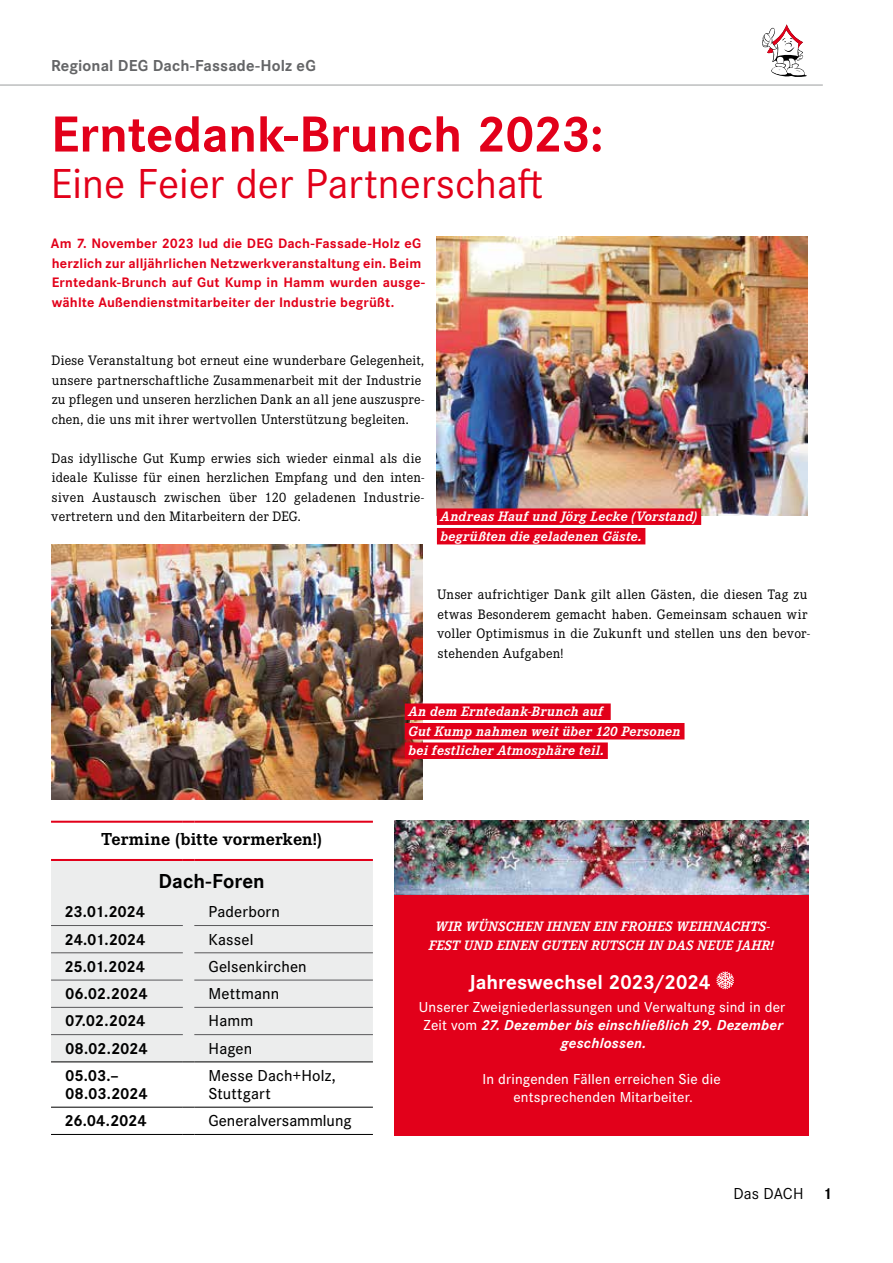
<style>
.page{position:relative;width:893px;height:1263px;background:#fff}
.page>*{position:absolute;margin:0;border:0;box-sizing:border-box;transform-origin:0 0}
.t1{font:700 52.5px "Corporate S Pro";letter-spacing:-.005em;color:#e2001a}
.t2{font:43.5px "Corporate S Pro";color:#e2001a}
.t3{font:700 21px "Corporate S Pro";color:#fff}
.t4{font:700 21px "Corporate S Pro";letter-spacing:.005em;color:#000}
.t5{font:700 18px "Corporate E Pro";letter-spacing:.005em;color:#000}
.t6{font:700 16.5px/18px "Corporate S Pro";letter-spacing:-.015em;color:#000}
.t7{font:500 16.5px/18px "Corporate S Pro";letter-spacing:.01em;color:#000}
.t8{font:700 16.5px "Corporate S Pro";letter-spacing:.005em;color:#646567}
.t9{font:16.5px "Corporate S Pro";letter-spacing:.005em;color:#000}
.t10{font:500 15px/18px "Corporate S Pro";letter-spacing:.01em;color:#fff;text-align:center}
.t11{font:14.25px/19.5px "Corporate E Pro";letter-spacing:.02em;color:#000}
.t12{font:italic 700 14.25px/19.5px "Corporate E Pro";letter-spacing:.015em;color:#fff}
.t13{font:700 14.25px/19.5px "Corporate S Pro";letter-spacing:.01em;color:#e2001a}
.s1{font-weight:700;font-style:italic}
.s2{font-weight:700}
</style>
<div class="page">
<img style="left:437px;top:237px;width:371px;height:278px">
<img style="left:51px;top:544px;width:371px;height:255px">
<img style="left:394px;top:821px;width:415px;height:74px">
<div style="left:394px;top:895px;width:415px;height:240px;background:#e2001a"></div>
<svg style="left:716px;top:971px;width:18px;height:18px"></svg>
<div style="left:51px;top:861px;width:322px;height:200px;background:#eceded"></div>
<hr style="left:51px;top:925px;width:132px;height:1px;background:#58585a">
<hr style="left:51px;top:952px;width:132px;height:1px;background:#58585a">
<hr style="left:51px;top:980px;width:132px;height:1px;background:#58585a">
<hr style="left:51px;top:1007px;width:132px;height:1px;background:#58585a">
<hr style="left:51px;top:1034px;width:132px;height:1px;background:#58585a">
<hr style="left:194px;top:925px;width:179px;height:1px;background:#58585a">
<hr style="left:194px;top:952px;width:179px;height:1px;background:#58585a">
<hr style="left:194px;top:980px;width:179px;height:1px;background:#58585a">
<hr style="left:194px;top:1007px;width:179px;height:1px;background:#58585a">
<hr style="left:194px;top:1034px;width:179px;height:1px;background:#58585a">
<hr style="left:51px;top:1061px;width:132px;height:1px;background:#000">
<hr style="left:194px;top:1061px;width:179px;height:1px;background:#000">
<hr style="left:51px;top:1107px;width:132px;height:1px;background:#000">
<hr style="left:194px;top:1107px;width:179px;height:1px;background:#000">
<hr style="left:51px;top:1134px;width:132px;height:1px;background:#000">
<hr style="left:194px;top:1134px;width:179px;height:1px;background:#000">
<hr style="left:51px;top:821px;width:132px;height:2px;background:#e2001a">
<svg style="left:183px;top:821px;width:11px;height:2px"></svg>
<hr style="left:194px;top:821px;width:179px;height:2px;background:#e2001a">
<hr style="left:51px;top:859px;width:132px;height:2px;background:#e2001a">
<svg style="left:183px;top:859px;width:11px;height:2px"></svg>
<hr style="left:194px;top:859px;width:179px;height:2px;background:#e2001a">
<hr style="left:0;top:85px;width:823px;height:1px;background:#9c9e9f">
<svg style="left:762px;top:24px;width:45px;height:53px"></svg>
<div style="left:437px;top:508px;width:264px;height:17px;background:#e2001a"></div>
<div style="left:437px;top:528px;width:208px;height:16px;background:#e2001a"></div>
<div style="left:405px;top:703px;width:206px;height:17px;background:#e2001a"></div>
<div style="left:405px;top:723px;width:279px;height:16px;background:#e2001a"></div>
<div style="left:405px;top:742px;width:203px;height:17px;background:#e2001a"></div>
<p class="t8" style="left:51px;top:52px;width:266px">Regional DEG Dach-Fassade-Holz eG</p>
<h1 class="t1" style="left:51px;top:93px;width:554px">Erntedank-Brunch 2023:</h1>
<h2 class="t2" style="left:51px;top:152px;width:494px">Eine Feier der Partnerschaft</h2>
<p class="t13" style="left:51px;top:232px;width:375px">Am 7. November 2023 lud die DEG Dach-Fassade-Holz eG herzlich zur alljährlichen Netzwerkveranstaltung ein. Beim Erntedank-Brunch auf Gut Kump in Hamm wurden ausge&shy;wählte Außendienstmitarbeiter der Industrie begrüßt.</p>
<p class="t11" style="left:52px;top:350px;width:374px">Diese Veranstaltung bot erneut eine wunderbare Gelegenheit, unsere partnerschaftliche Zusammenarbeit mit der Industrie zu pflegen und unseren herzlichen Dank an all jene auszuspre&shy;chen, die uns mit ihrer wertvollen Unterstützung begleiten.</p>
<p class="t11" style="left:51px;top:447px;width:374px">Das idyllische Gut Kump erwies sich wieder einmal als die ideale Kulisse für einen herzlichen Empfang und den inten&shy;siven Austausch zwischen über 120 geladenen Industrie&shy;vertretern und den Mitarbeitern der DEG.</p>
<p class="t12" style="left:441px;top:505px;width:258px">Andreas Hauf und Jörg Lecke (Vorstand) begrüßten die geladenen Gäste.</p>
<p class="t11" style="left:437px;top:584px;width:374px">Unser aufrichtiger Dank gilt allen Gästen, die diesen Tag zu etwas Besonderem gemacht haben. Gemeinsam schauen wir voller Optimismus in die Zukunft und stellen uns den bevor&shy;stehenden Aufgaben!</p>
<p class="t5" style="left:101px;top:826px;width:222px">Termine (bitte vormerken!)</p>
<h3 class="t4" style="left:159px;top:864px;width:108px">Dach-Foren</h3>
<p class="t6" style="left:64px;top:902px;width:82px">23.01.2024</p>
<p class="t7" style="left:209px;top:901px;width:73px">Paderborn</p>
<p class="t6" style="left:64px;top:929px;width:83px">24.01.2024</p>
<p class="t7" style="left:209px;top:929px;width:46px">Kassel</p>
<p class="t6" style="left:64px;top:956px;width:82px">25.01.2024</p>
<p class="t7" style="left:208px;top:956px;width:100px">Gelsenkirchen</p>
<p class="t6" style="left:65px;top:983px;width:84px">06.02.2024</p>
<p class="t7" style="left:209px;top:983px;width:72px">Mettmann</p>
<p class="t6" style="left:65px;top:1011px;width:82px">07.02.2024</p>
<p class="t7" style="left:209px;top:1010px;width:46px">Hamm</p>
<p class="t6" style="left:65px;top:1038px;width:84px">08.02.2024</p>
<p class="t7" style="left:209px;top:1038px;width:45px">Hagen</p>
<p class="t6" style="left:65px;top:1065px;width:84px">05.03.–<br>08.03.2024</p>
<p class="t7" style="left:208px;top:1065px;width:129px">Messe Dach+Holz,<br>Stuttgart</p>
<p class="t6" style="left:64px;top:1110px;width:84px">26.04.2024</p>
<p class="t7" style="left:208px;top:1110px;width:145px">Generalversammlung</p>
<p class="t12" style="left:408px;top:700px;width:274px">An dem Erntedank-Brunch auf<br>Gut Kump nahmen weit über 120 Personen bei festlicher Atmosphäre teil.</p>
<p class="t12" style="left:429px;top:915px;width:347px;text-align:center">WIR WÜNSCHEN IHNEN EIN FROHES WEIHNACHTS-<br>FEST UND EINEN GUTEN RUTSCH IN DAS NEUE JAHR!</p>
<h3 class="t3" style="left:469px;top:966px;width:243px">Jahreswechsel 2023/2024</h3>
<p class="t10" style="left:419px;top:996px;width:368px">Unserer Zweigniederlassungen und Verwaltung sind in der<br>Zeit vom <span class="s1">27. Dezember bis einschließlich 29. Dezember geschlossen.</span></p>
<p class="t10" style="left:482px;top:1068px;width:240px">In dringenden Fällen erreichen Sie die entsprechenden Mitarbeiter.</p>
<p class="t9" style="left:733px;top:1182px;width:100px">Das DACH <span class="s2">1</span></p>
</div>
